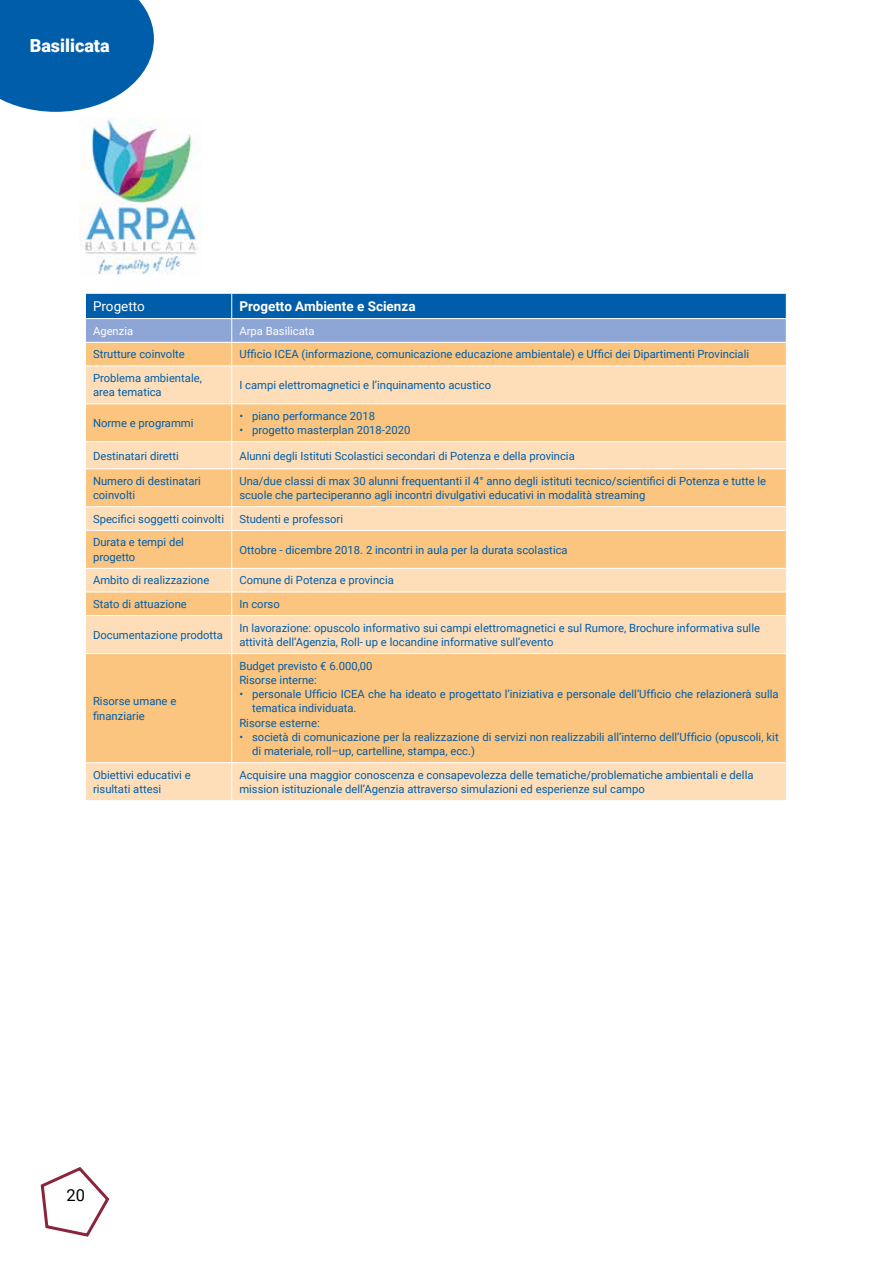
<style>
.page{position:relative;width:893px;height:1263px;background:#fff}
.page>*{position:absolute;margin:0;border:0;box-sizing:border-box;transform-origin:0 0}
.t1{font:900 18px "Roboto";color:#fff}
.t2{font:16.5px "Roboto";color:#000}
.t3{font:700 13.5px "Roboto";color:#fff}
.t4{font:13.5px "Roboto";color:#fff}
.t5{font:11.25px/14.2px "Roboto";color:#005da9}
.t6{font:11.25px "Roboto";color:#fff}
</style>
<div class="page">
<svg style="left:40px;top:1167px;width:70px;height:70px"></svg>
<img style="left:80px;top:118px;width:121px;height:157px">
<svg style="left:86px;top:367px;width:700px;height:433px;background:#fccf98"></svg>
<svg style="left:85px;top:293px;width:702px;height:73px;background:#869cae"></svg>
<hr style="left:231px;top:366px;width:1px;height:37px;background:#fff">
<hr style="left:85px;top:403px;width:147px;height:1px;background:#fff">
<hr style="left:232px;top:403px;width:555px;height:1px;background:#fff">
<hr style="left:231px;top:404px;width:1px;height:37px;background:#fff">
<hr style="left:85px;top:441px;width:147px;height:1px;background:#fff">
<hr style="left:232px;top:441px;width:555px;height:1px;background:#fff">
<svg style="left:231px;top:442px;width:1px;height:26px"></svg>
<hr style="left:85px;top:468px;width:147px;height:1px;background:#fff">
<hr style="left:232px;top:468px;width:555px;height:1px;background:#fff">
<hr style="left:231px;top:469px;width:1px;height:37px;background:#fff">
<hr style="left:85px;top:506px;width:147px;height:1px;background:#fff">
<hr style="left:232px;top:506px;width:555px;height:1px;background:#fff">
<svg style="left:231px;top:507px;width:1px;height:23px"></svg>
<hr style="left:85px;top:530px;width:147px;height:1px;background:#fff">
<hr style="left:232px;top:530px;width:555px;height:1px;background:#fff">
<hr style="left:231px;top:531px;width:1px;height:37px;background:#fff">
<hr style="left:85px;top:568px;width:147px;height:1px;background:#fff">
<hr style="left:232px;top:568px;width:555px;height:1px;background:#fff">
<hr style="left:85px;top:592px;width:147px;height:1px;background:#fff">
<hr style="left:232px;top:592px;width:555px;height:1px;background:#fff">
<svg style="left:231px;top:569px;width:1px;height:46px"></svg>
<hr style="left:85px;top:615px;width:147px;height:1px;background:#fff">
<hr style="left:232px;top:615px;width:555px;height:1px;background:#fff">
<hr style="left:231px;top:616px;width:1px;height:37px;background:#fff">
<hr style="left:85px;top:653px;width:147px;height:1px;background:#fff">
<hr style="left:232px;top:653px;width:555px;height:1px;background:#fff">
<hr style="left:231px;top:654px;width:1px;height:108px;background:#fff">
<hr style="left:85px;top:762px;width:147px;height:1px;background:#fff">
<hr style="left:232px;top:762px;width:555px;height:1px;background:#fff">
<hr style="left:231px;top:763px;width:1px;height:37px;background:#fff">
<svg style="left:0;top:0;width:154px;height:112px;background:#1c6fb2"></svg>
<h1 class="t1" style="left:30px;top:33px;width:81px">Basilicata</h1>
<p class="t4" style="left:93px;top:297px;width:53px">Progetto</p>
<p class="t3" style="left:239px;top:297px;width:178px">Progetto Ambiente e Scienza</p>
<p class="t6" style="left:93px;top:323px;width:42px">Agenzia</p>
<p class="t6" style="left:239px;top:323px;width:77px">Arpa Basilicata</p>
<p class="t5" style="left:93px;top:347px;width:93px">Strutture coinvolte</p>
<p class="t5" style="left:239px;top:347px;width:511px">Ufficio ICEA (informazione, comunicazione educazione ambientale) e Uffici dei Dipartimenti Provinciali</p>
<p class="t5" style="left:93px;top:370px;width:110px">Problema ambientale, area tematica</p>
<p class="t5" style="left:239px;top:378px;width:253px">I campi elettromagnetici e l’inquinamento acustico</p>
<p class="t5" style="left:93px;top:415px;width:102px">Norme e programmi</p>
<p class="t5" style="left:239px;top:408px;width:137px">• piano performance 2018</p>
<p class="t5" style="left:239px;top:423px;width:172px">• progetto masterplan 2018-2020</p>
<p class="t5" style="left:93px;top:448px;width:87px">Destinatari diretti</p>
<p class="t5" style="left:239px;top:448px;width:337px">Alunni degli Istituti Scolastici secondari di Potenza e della provincia</p>
<p class="t5" style="left:93px;top:473px;width:109px">Numero di destinatari coinvolti</p>
<p class="t5" style="left:239px;top:473px;width:528px">Una/due classi di max 30 alunni frequentanti il 4° anno degli istituti tecnico/scientifici di Potenza e tutte le scuole che parteciperanno agli incontri divulgativi educativi in modalità streaming</p>
<p class="t5" style="left:93px;top:511px;width:133px">Specifici soggetti coinvolti</p>
<p class="t5" style="left:239px;top:511px;width:105px">Studenti e professori</p>
<p class="t5" style="left:93px;top:535px;width:93px">Durata e tempi del progetto</p>
<p class="t5" style="left:239px;top:542px;width:330px">Ottobre - dicembre 2018. 2 incontri in aula per la durata scolastica</p>
<p class="t5" style="left:93px;top:573px;width:118px">Ambito di realizzazione</p>
<p class="t5" style="left:239px;top:573px;width:156px">Comune di Potenza e provincia</p>
<p class="t5" style="left:93px;top:596px;width:95px">Stato di attuazione</p>
<p class="t5" style="left:239px;top:596px;width:42px">In corso</p>
<p class="t5" style="left:93px;top:627px;width:132px">Documentazione prodotta</p>
<p class="t5" style="left:239px;top:620px;width:522px">In lavorazione: opuscolo informativo sui campi elettromagnetici e sul Rumore, Brochure informativa sulle attività dell’Agenzia, Roll- up e locandine informative sull’evento</p>
<p class="t5" style="left:93px;top:694px;width:85px">Risorse umane e finanziarie</p>
<p class="t5" style="left:239px;top:658px;width:135px">Budget previsto € 6.000,00<br>Risorse interne:</p>
<p class="t5" style="left:239px;top:687px;width:541px">• personale Ufficio ICEA che ha ideato e progettato l’iniziativa e personale dell’Ufficio che relazionerà sulla</p>
<p class="t5" style="left:252px;top:701px;width:106px">tematica individuata.</p>
<p class="t5" style="left:239px;top:715px;width:82px">Risorse esterne:</p>
<p class="t5" style="left:252px;top:729px;width:528px;text-indent:-13px">• società di comunicazione per la realizzazione di servizi non realizzabili all’interno dell’Ufficio (opuscoli, kit di materiale, roll–up, cartelline, stampa, ecc.)</p>
<p class="t5" style="left:93px;top:767px;width:99px">Obiettivi educativi e risultati attesi</p>
<p class="t5" style="left:239px;top:767px;width:516px">Acquisire una maggior conoscenza e consapevolezza delle tematiche/problematiche ambientali e della mission istituzionale dell’Agenzia attraverso simulazioni ed esperienze sul campo</p>
<h2 class="t2" style="left:67px;top:1184px;width:20px">20</h2>
</div>
